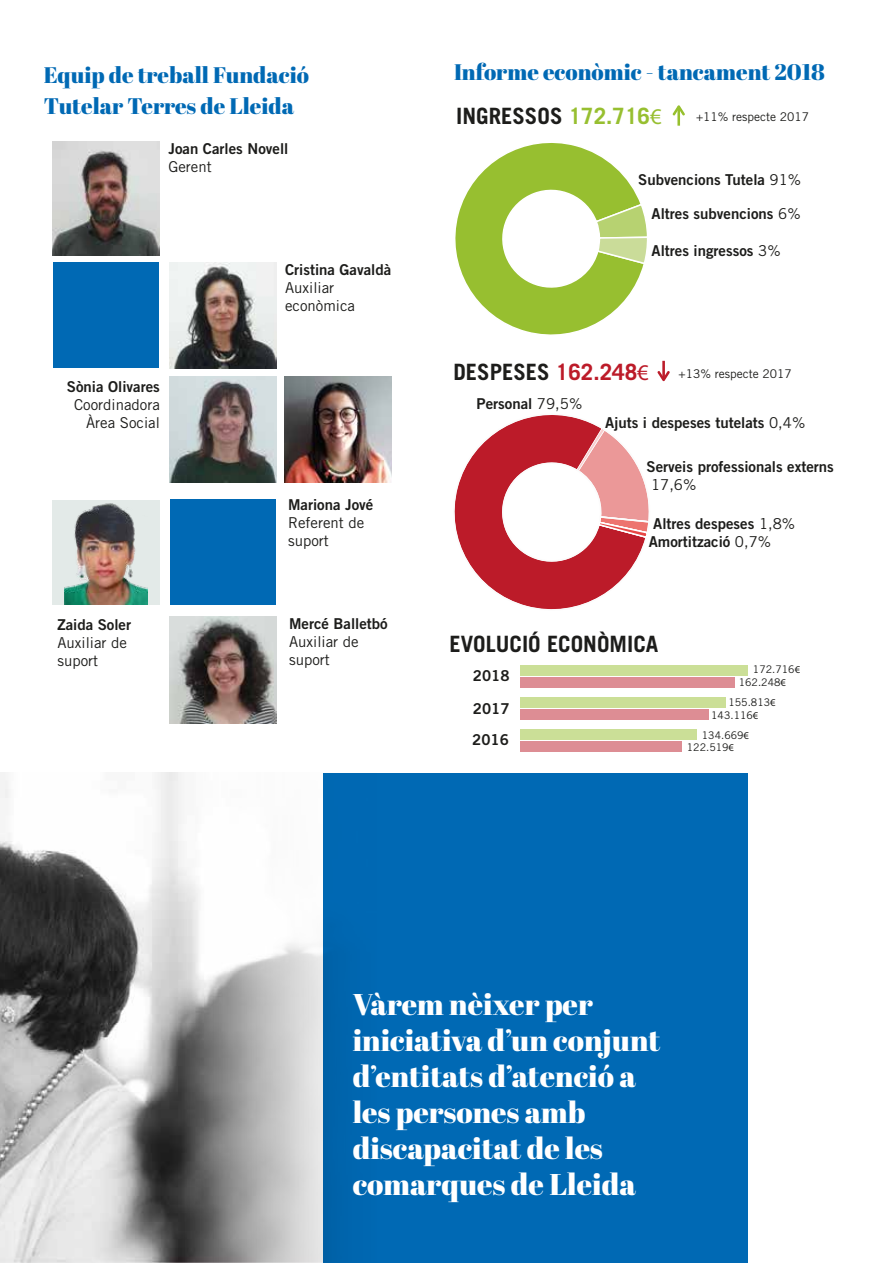
<style>
.page{position:relative;width:893px;height:1263px;background:#fff}
.page>*{position:absolute;margin:0;border:0;box-sizing:border-box;transform-origin:0 0}
.t1{font:30px/36px "Abril Fatface";color:#fff}
.t2{font:22.5px/31.5px "Abril Fatface";color:#0069b4}
.t3{font:700 22.5px "Trade Gothic";color:#1d1d1b}
.t4{font:15px/18.5px "Trade Gothic Bold Two";color:#1d1d1b}
.t5{font:15px/18px "Trade Gothic";color:#1d1d1b}
.t6{font:12px "Trade Gothic";color:#1d1d1b}
.t7{font:10.5px/19.6px "Trade Gothic";color:#1d1d1b}
.s1{color:#97bf30}
.s2{font-family:"Myriad Pro";font-weight:400;color:#97bf30}
.s3{font-family:"Trade Gothic"}
.s4{color:#bc1b29}
.s5{font-family:"Myriad Pro";font-weight:400;color:#bc1b29}
.s6{font-family:"Myriad Pro"}
</style>
<div class="page">
<img style="left:0;top:773px;width:182px;height:490px">
<div style="left:53px;top:262px;width:105px;height:106px;background:#0069b4"></div>
<div style="left:170px;top:499px;width:106px;height:106px;background:#0069b4"></div>
<svg style="left:455px;top:143px;width:192px;height:192px"></svg>
<div style="left:662px;top:361px;width:3px;height:19px;background:#bc1c2a;border:2px solid #bc1d2b"></div>
<svg style="left:657px;top:367px;width:13px;height:15px"></svg>
<div style="left:677px;top:107px;width:3px;height:19px;background:#97bf30;border:2px solid #97c02e"></div>
<svg style="left:672px;top:105px;width:13px;height:14px"></svg>
<svg style="left:454px;top:415px;width:195px;height:195px"></svg>
<svg style="left:182px;top:867px;width:141px;height:396px"></svg>
<div style="left:323px;top:773px;width:425px;height:490px;background:#0069b4"></div>
<div style="left:520px;top:729px;width:177px;height:10px;background:#cbdf97"></div>
<div style="left:520px;top:741px;width:162px;height:10px;background:#dd8d94"></div>
<div style="left:520px;top:697px;width:206px;height:10px;background:#cbdf97"></div>
<div style="left:520px;top:709px;width:188px;height:10px;background:#dd8d94"></div>
<div style="left:520px;top:665px;width:228px;height:10px;background:#cbdf97"></div>
<div style="left:520px;top:677px;width:215px;height:10px;background:#dd8d94"></div>
<img style="left:170px;top:617px;width:106px;height:107px">
<img style="left:52px;top:142px;width:107px;height:114px">
<img style="left:170px;top:262px;width:106px;height:106px">
<div style="left:52px;top:500px;width:108px;height:104px;background:#e3eae8"></div>
<img style="left:64px;top:503px;width:83px;height:102px">
<img style="left:170px;top:376px;width:107px;height:106px">
<img style="left:285px;top:376px;width:106px;height:107px">
<h2 class="t2" style="left:44px;top:58px;width:267px">Equip de treball Fundació<br>Tutelar Terres de Lleida</h2>
<h2 class="t2" style="left:454px;top:55px;width:373px">Informe econòmic - tancament 2018</h2>
<p class="t4" style="left:168px;top:139px;width:121px">Joan Carles Novell</p>
<p class="t5" style="left:168px;top:157px;width:45px">Gerent</p>
<h2 class="t3" style="left:456px;top:102px;width:207px">INGRESSOS <span class="s1">172.716</span><span class="s2">€</span></h2>
<p class="t6" style="left:696px;top:110px;width:115px">+11% respecte 2017</p>
<p class="t4" style="left:638px;top:170px;width:165px">Subvencions Tutela <span class="s3">91%</span></p>
<p class="t4" style="left:651px;top:204px;width:151px">Altres subvencions <span class="s3">6%</span></p>
<p class="t4" style="left:652px;top:241px;width:131px">Altres ingressos <span class="s3">3%</span></p>
<p class="t4" style="left:67px;top:377px;width:94px">Sònia Olivares</p>
<p class="t5" style="left:74px;top:396px;width:87px;text-align:right">Coordinadora<br>Àrea Social</p>
<p class="t4" style="left:57px;top:615px;width:75px">Zaida Soler</p>
<p class="t5" style="left:57px;top:633px;width:71px">Auxiliar de suport</p>
<p class="t4" style="left:285px;top:260px;width:108px">Cristina Gavaldà</p>
<p class="t5" style="left:285px;top:278px;width:72px">Auxiliar econòmica</p>
<p class="t4" style="left:288px;top:495px;width:87px">Mariona Jové</p>
<p class="t5" style="left:288px;top:514px;width:78px">Referent de suport</p>
<p class="t4" style="left:289px;top:614px;width:100px">Mercé Balletbó</p>
<p class="t5" style="left:289px;top:633px;width:71px">Auxiliar de suport</p>
<h2 class="t3" style="left:453px;top:358px;width:197px">DESPESES <span class="s4">162.248</span><span class="s5">€</span></h2>
<p class="t4" style="left:476px;top:394px;width:107px">Personal <span class="s3">79,5%</span></p>
<p class="t4" style="left:605px;top:413px;width:202px">Ajuts i despeses tutelats <span class="s3">0,4%</span></p>
<p class="t4" style="left:646px;top:457px;width:189px">Serveis professionals externs</p>
<p class="t5" style="left:651px;top:475px;width:47px">17,6%</p>
<p class="t4" style="left:649px;top:514px;width:148px">Altres despeses <span class="s3">1,8%<br></span>Amortització <span class="s3">0,7%</span></p>
<p class="t6" style="left:678px;top:366px;width:115px">+13% respecte 2017</p>
<h2 class="t3" style="left:449px;top:630px;width:210px">EVOLUCIÓ ECONÒMICA</h2>
<p class="t4" style="left:473px;top:666px;width:38px">2018</p>
<p class="t4" style="left:472px;top:693px;width:39px;line-height:30.8px">2017<br>2016</p>
<p class="t7" style="left:753px;top:659px;width:49px">172.716<span class="s6">€</span></p>
<p class="t7" style="left:711px;top:706px;width:49px">143.116<span class="s6">€</span></p>
<p class="t7" style="left:687px;top:737px;width:49px">122.519<span class="s6">€</span></p>
<p class="t7" style="left:728px;top:673px;width:59px;text-indent:10px">162.248<span class="s6">€<br></span>155.813<span class="s6">€</span></p>
<p class="t7" style="left:702px;top:725px;width:49px">134.669<span class="s6">€</span></p>
<h1 class="t1" style="left:353px;top:986px;width:309px">Vàrem nèixer per iniciativa d’un conjunt d’entitats d’atenció a les persones amb discapacitat de les comarques de Lleida</h1>
</div>
